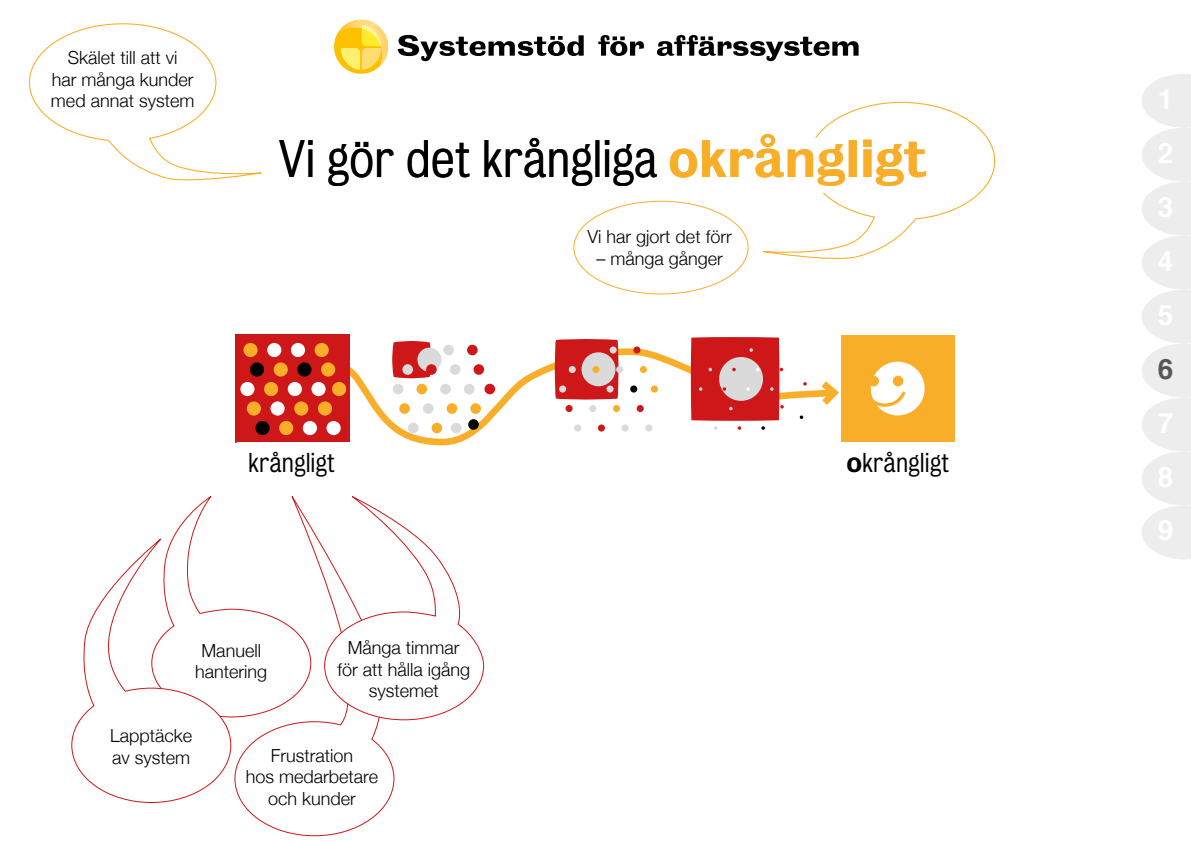
<style>
.page{position:relative;width:1191px;height:842px;background:#fff}
.page>*{position:absolute;margin:0;border:0;box-sizing:border-box;transform-origin:0 0}
.t1{font:48px "Bureau Grotesque Five One";color:#000}
.t2{font:700 28px "Helvetica";color:#575756}
.t3{font:24.9px "Bureau Grotesque Five One";color:#000}
.t4{font:300 18px/21.6px "Helvetica Neue";color:#000;text-align:center}
.s1{font-family:"Bureau Grotesque Five Five";color:#f9ae2a}
.s2{font-family:"Bureau Grotesque Five Five"}
</style>
<div class="page">
<svg style="left:235px;top:340px;width:579px;height:106px"></svg>
<svg style="left:814px;top:381px;width:25px;height:24px"></svg>
<div style="left:841px;top:335px;width:113px;height:107px;background:#f9ae2a"></div>
<div style="left:871px;top:362px;width:53px;height:53px;background:#fff;border-radius:50%"></div>
<svg style="left:691px;top:337px;width:93px;height:93px;background:#d65b5b"></svg>
<svg style="left:799px;top:415px;width:4px;height:4px"></svg>
<svg style="left:803px;top:382px;width:3px;height:4px"></svg>
<svg style="left:555px;top:339px;width:63px;height:61px;background:#ce2021"></svg>
<div style="left:581px;top:352px;width:34px;height:34px;background:#dadada;border-radius:50%"></div>
<svg style="left:609px;top:346px;width:8px;height:8px"></svg>
<div style="left:633px;top:346px;width:7px;height:8px;background:#cd1719;border-radius:50%"></div>
<div style="left:568px;top:366px;width:8px;height:7px;background:#dadada;border-radius:50%"></div>
<div style="left:592px;top:366px;width:7px;height:7px;background:#f9ae2a;border-radius:50%"></div>
<div style="left:616px;top:366px;width:7px;height:7px;background:#dadada;border-radius:50%"></div>
<div style="left:640px;top:366px;width:7px;height:7px;background:#f9ae2a;border-radius:50%"></div>
<div style="left:559px;top:385px;width:7px;height:8px;background:#dadada;border-radius:50%"></div>
<div style="left:583px;top:385px;width:7px;height:8px;background:#cd1719;border-radius:50%"></div>
<div style="left:606px;top:385px;width:7px;height:8px;background:#dadada;border-radius:50%"></div>
<div style="left:630px;top:385px;width:7px;height:8px;background:#000;border-radius:50%"></div>
<div style="left:565px;top:405px;width:7px;height:7px;background:#cd1719;border-radius:50%"></div>
<div style="left:589px;top:405px;width:7px;height:7px;background:#dadada;border-radius:50%"></div>
<div style="left:613px;top:405px;width:7px;height:7px;background:#f9ae2a;border-radius:50%"></div>
<div style="left:636px;top:405px;width:8px;height:7px;background:#cd1719;border-radius:50%"></div>
<div style="left:574px;top:424px;width:7px;height:8px;background:#dadada;border-radius:50%"></div>
<div style="left:598px;top:424px;width:7px;height:8px;background:#cd1719;border-radius:50%"></div>
<div style="left:621px;top:424px;width:7px;height:8px;background:#dadada;border-radius:50%"></div>
<div style="left:645px;top:424px;width:7px;height:8px;background:#dadada;border-radius:50%"></div>
<div style="left:651px;top:385px;width:7px;height:8px;background:#f9ae2a;border-radius:50%"></div>
<svg style="left:392px;top:341px;width:39px;height:37px"></svg>
<div style="left:417px;top:348px;width:24px;height:24px;background:#dadada;border-radius:50%"></div>
<div style="left:443px;top:345px;width:11px;height:10px;background:#dadada;border-radius:50%"></div>
<div style="left:467px;top:345px;width:10px;height:10px;background:#cd1719;border-radius:50%"></div>
<div style="left:402px;top:364px;width:11px;height:11px;background:#dadada;border-radius:50%"></div>
<div style="left:426px;top:364px;width:11px;height:11px;background:#cd1719;border-radius:50%"></div>
<div style="left:450px;top:364px;width:10px;height:11px;background:#dadada;border-radius:50%"></div>
<div style="left:473px;top:364px;width:11px;height:11px;background:#cd1719;border-radius:50%"></div>
<div style="left:393px;top:384px;width:10px;height:10px;background:#dadada;border-radius:50%"></div>
<div style="left:416px;top:384px;width:11px;height:10px;background:#f9ae2a;border-radius:50%"></div>
<div style="left:440px;top:384px;width:11px;height:10px;background:#dadada;border-radius:50%"></div>
<div style="left:464px;top:384px;width:10px;height:10px;background:#dadada;border-radius:50%"></div>
<div style="left:399px;top:403px;width:11px;height:11px;background:#f9ae2a;border-radius:50%"></div>
<div style="left:423px;top:403px;width:10px;height:11px;background:#dadada;border-radius:50%"></div>
<div style="left:446px;top:403px;width:11px;height:11px;background:#f9ae2a;border-radius:50%"></div>
<div style="left:470px;top:403px;width:11px;height:11px;background:#f9ae2a;border-radius:50%"></div>
<div style="left:408px;top:423px;width:10px;height:10px;background:#dadada;border-radius:50%"></div>
<div style="left:431px;top:423px;width:11px;height:10px;background:#f9ae2a;border-radius:50%"></div>
<div style="left:451px;top:423px;width:10px;height:10px;background:#dadada;border-radius:50%"></div>
<div style="left:468px;top:419px;width:11px;height:11px;background:#000;border-radius:50%"></div>
<div style="left:484px;top:384px;width:11px;height:10px;background:#cd1719;border-radius:50%"></div>
<div style="left:235px;top:334px;width:114px;height:108px;background:#cd1719"></div>
<div style="left:267px;top:343px;width:14px;height:14px;background:#fff;border-radius:50%"></div>
<div style="left:291px;top:343px;width:14px;height:14px;background:#fff;border-radius:50%"></div>
<div style="left:314px;top:343px;width:15px;height:14px;background:#f9ae2a;border-radius:50%"></div>
<div style="left:250px;top:362px;width:14px;height:15px;background:#000;border-radius:50%"></div>
<div style="left:274px;top:362px;width:14px;height:15px;background:#f9ae2a;border-radius:50%"></div>
<div style="left:297px;top:362px;width:14px;height:15px;background:#000;border-radius:50%"></div>
<div style="left:321px;top:362px;width:14px;height:15px;background:#f9ae2a;border-radius:50%"></div>
<div style="left:240px;top:382px;width:14px;height:14px;background:#fff;border-radius:50%"></div>
<div style="left:264px;top:382px;width:14px;height:14px;background:#f9ae2a;border-radius:50%"></div>
<div style="left:288px;top:382px;width:14px;height:14px;background:#fff;border-radius:50%"></div>
<div style="left:311px;top:382px;width:14px;height:14px;background:#fff;border-radius:50%"></div>
<div style="left:247px;top:401px;width:14px;height:15px;background:#f9ae2a;border-radius:50%"></div>
<div style="left:270px;top:401px;width:15px;height:15px;background:#fff;border-radius:50%"></div>
<div style="left:294px;top:401px;width:14px;height:15px;background:#f9ae2a;border-radius:50%"></div>
<div style="left:318px;top:401px;width:14px;height:15px;background:#f9ae2a;border-radius:50%"></div>
<div style="left:255px;top:421px;width:14px;height:14px;background:#000;border-radius:50%"></div>
<div style="left:279px;top:421px;width:14px;height:14px;background:#f9ae2a;border-radius:50%"></div>
<div style="left:303px;top:421px;width:14px;height:14px;background:#fff;border-radius:50%"></div>
<div style="left:326px;top:421px;width:15px;height:14px;background:#fff;border-radius:50%"></div>
<div style="left:332px;top:382px;width:14px;height:14px;background:#f9ae2a;border-radius:50%"></div>
<div style="left:868px;top:376px;width:11px;height:10px;background:#f9ae2a;border-radius:50%"></div>
<div style="left:892px;top:376px;width:11px;height:10px;background:#f9ae2a;border-radius:50%"></div>
<svg style="left:870px;top:390px;width:36px;height:18px"></svg>
<svg style="left:398px;top:35px;width:185px;height:26px"></svg>
<svg style="left:334px;top:34px;width:45px;height:40px"></svg>
<img style="left:337px;top:20px;width:51px;height:46px">
<img style="left:362px;top:25px;width:19px;height:21px">
<svg style="left:598px;top:35px;width:260px;height:26px"></svg>
<svg style="left:762px;top:101px;width:233px;height:158px"></svg>
<svg style="left:28px;top:23px;width:234px;height:158px"></svg>
<div style="left:792px;top:138px;width:38px;height:55px;background:#fff"></div>
<svg style="left:234px;top:496px;width:161px;height:341px"></svg>
<svg style="left:324px;top:497px;width:160px;height:224px"></svg>
<svg style="left:160px;top:496px;width:152px;height:222px"></svg>
<svg style="left:71px;top:539px;width:161px;height:264px"></svg>
<svg style="left:1142px;top:74px;width:49px;height:485px"></svg>
<p class="t4" style="left:51px;top:46px;width:145px">Skälet till att vi<br>har många kunder med annat system</p>
<h1 class="t1" style="left:278px;top:132px;width:650px">Vi gör det krångliga <span class="s1">okrångligt</span></h1>
<p class="t4" style="left:587px;top:225px;width:146px">Vi har gjort det förr</p>
<p class="t4" style="left:596px;top:246px;width:128px">– många gånger</p>
<h3 class="t3" style="left:248px;top:449px;width:88px">krångligt</h3>
<h3 class="t3" style="left:846px;top:449px;width:104px"><span class="s2">o</span>krångligt</h3>
<p class="t4" style="left:195px;top:638px;width:74px">Manuell hantering</p>
<p class="t4" style="left:337px;top:635px;width:134px">Många timmar för att hålla igång systemet</p>
<p class="t4" style="left:110px;top:723px;width:84px;text-align:left">Lapptäcke av system</p>
<p class="t4" style="left:246px;top:743px;width:134px">Frustration<br>hos medarbetare och kunder</p>
<h2 class="t2" style="left:1157px;top:346px;width:17px">6</h2>
</div>
